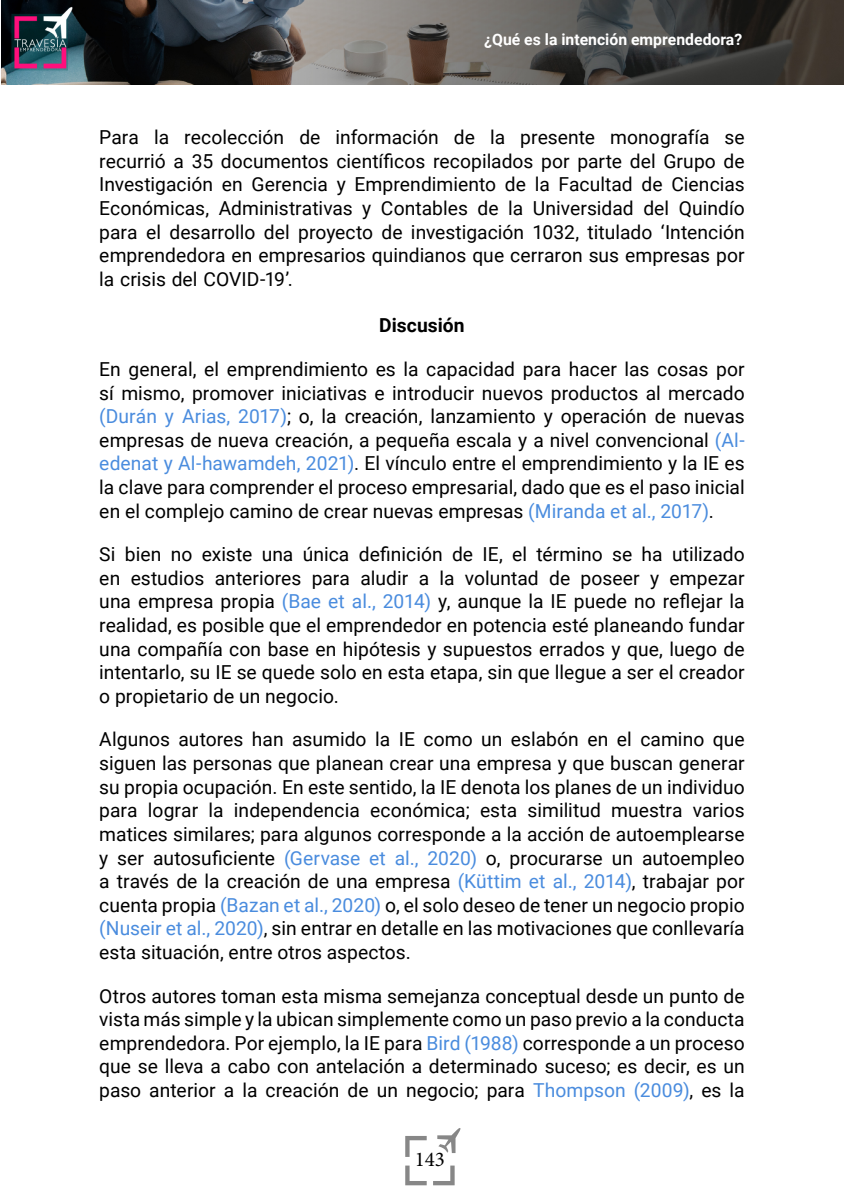
<style>
.page{position:relative;width:844px;height:1191px;background:#fff}
.page>*{position:absolute;margin:0;border:0;box-sizing:border-box;transform-origin:0 0}
.t1{font:21px "Minion Pro";color:#000}
.t2{font:19.25px/23.6px "Roboto";color:#000;text-align:justify}
.t3{font:700 19.25px "Roboto";color:#000}
.t4{font:700 15.75px "Roboto";color:#fff}
.s1{color:#4a8cde}
</style>
<div class="page">
<svg style="left:405px;top:1136px;width:21px;height:21px"></svg>
<svg style="left:405px;top:1165px;width:21px;height:20px"></svg>
<svg style="left:433px;top:1165px;width:21px;height:20px"></svg>
<svg style="left:437px;top:1128px;width:24px;height:25px"></svg>
<img style="left:1px;top:0;width:842px;height:85px">
<p class="t4" style="left:484px;top:28px;width:259px">¿Qué es la intención emprendedora?</p>
<p class="t2" style="left:99px;top:125px;width:646px">Para la recolección de información de la presente monografía se recurrió a 35 documentos científicos recopilados por parte del Grupo de Investigación en Gerencia y Emprendimiento de la Facultad de Ciencias Económicas, Administrativas y Contables de la Universidad del Quindío para el desarrollo del proyecto de investigación 1032, titulado ‘Intención emprendedora en empresarios quindianos que cerraron sus empresas por la crisis del COVID-19’.</p>
<p class="t3" style="left:379px;top:312px;width:87px">Discusión</p>
<p class="t2" style="left:99px;top:356px;width:646px">En general, el emprendimiento es la capacidad para hacer las cosas por sí mismo, promover iniciativas e introducir nuevos productos al mercado <span class="s1">(Durán y Arias, 2017)</span>; o, la creación, lanzamiento y operación de nuevas empresas de nueva creación, a pequeña escala y a nivel convencional <span class="s1">(Al&shy;edenat y Al-hawamdeh, 2021)</span>. El vínculo entre el emprendimiento y la IE es la clave para comprender el proceso empresarial, dado que es el paso inicial en el complejo camino de crear nuevas empresas <span class="s1">(Miranda et al., 2017)</span>.</p>
<p class="t2" style="left:99px;top:542px;width:646px">Si bien no existe una única definición de IE, el término se ha utilizado en estudios anteriores para aludir a la voluntad de poseer y empezar una empresa propia <span class="s1">(Bae et al., 2014)</span> y, aunque la IE puede no reflejar la realidad, es posible que el emprendedor en potencia esté planeando fundar una compañía con base en hipótesis y supuestos errados y que, luego de intentarlo, su IE se quede solo en esta etapa, sin que llegue a ser el creador o propietario de un negocio.</p>
<p class="t2" style="left:99px;top:727px;width:646px">Algunos autores han asumido la IE como un eslabón en el camino que siguen las personas que planean crear una empresa y que buscan generar su propia ocupación. En este sentido, la IE denota los planes de un individuo para lograr la independencia económica; esta similitud muestra varios matices similares; para algunos corresponde a la acción de autoemplearse y ser autosuficiente <span class="s1">(Gervase et al., 2020)</span> o, procurarse un autoempleo a través de la creación de una empresa <span class="s1">(Küttim et al., 2014)</span>, trabajar por cuenta propia <span class="s1">(Bazan et al., 2020)</span> o, el solo deseo de tener un negocio propio <span class="s1">(Nuseir et al., 2020)</span>, sin entrar en detalle en las motivaciones que conllevaría esta situación, entre otros aspectos.</p>
<p class="t2" style="left:99px;top:983px;width:646px">Otros autores toman esta misma semejanza conceptual desde un punto de vista más simple y la ubican simplemente como un paso previo a la conducta emprendedora. Por ejemplo, la IE para <span class="s1">Bird (1988)</span> corresponde a un proceso que se lleva a cabo con antelación a determinado suceso; es decir, es un paso anterior a la creación de un negocio; para <span class="s1">Thompson (2009)</span>, es la</p>
<p class="t1" style="left:414px;top:1145px;width:32px">143</p>
</div>
